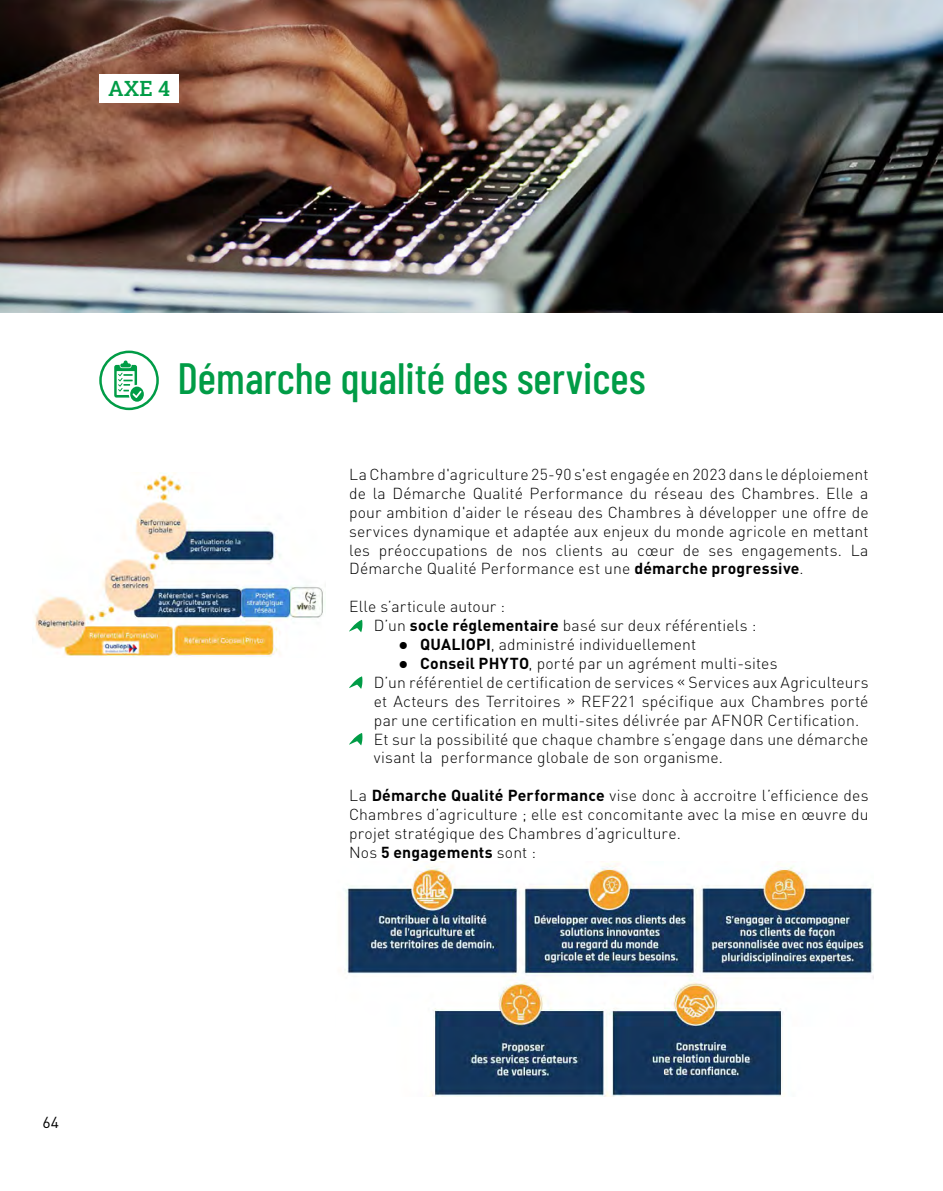
<style>
.page{position:relative;width:943px;height:1191px;background:#fff}
.page>*{position:absolute;margin:0;border:0;box-sizing:border-box;transform-origin:0 0}
.t1{font:500 43.75px "Barlow Condensed";color:#009c46}
.t2{font:21px "Roboto Slab";color:#009c46}
.t3{font:300 15.75px/18.9px "DIN Pro";letter-spacing:.01em;color:#000}
.t4{font:15.75px "DIN Pro";color:#000}
.s1{font-weight:700}
</style>
<div class="page">
<img style="left:0;top:0;width:943px;height:313px">
<div style="left:99px;top:74px;width:80px;height:29px;background:#fff"></div>
<img style="left:34px;top:473px;width:289px;height:184px">
<img style="left:345px;top:861px;width:528px;height:235px">
<svg style="left:349px;top:620px;width:13px;height:12px"></svg>
<svg style="left:349px;top:676px;width:13px;height:13px"></svg>
<svg style="left:349px;top:733px;width:13px;height:12px"></svg>
<svg style="left:99px;top:350px;width:60px;height:60px"></svg>
<h2 class="t2" style="left:108px;top:74px;width:63px">AXE 4</h2>
<p class="t4" style="left:42px;top:1109px;width:18px">64</p>
<h1 class="t1" style="left:177px;top:347px;width:469px">Démarche qualité des services</h1>
<p class="t3" style="left:349px;top:464px;width:521px;text-align:justify">La Chambre d'agriculture 25-90 s'est engagée en 2023 dans le déploiement de la Démarche Qualité Performance du réseau des Chambres. Elle a pour ambition d'aider le réseau des Chambres à développer une offre de services dynamique et adaptée aux enjeux du monde agricole en mettant les préoccupations de nos clients au cœur de ses engagements. La Démarche Qualité Performance est une <span class="s1">démarche progressive</span>.</p>
<p class="t3" style="left:374px;top:596px;width:384px;text-indent:-25px">Elle s’articule autour :<br>D’un <span class="s1">socle réglementaire</span> basé sur deux référentiels :</p>
<p class="t3" style="left:399px;top:634px;width:299px">● <span class="s1">QUALIOPI</span>, administré individuellement</p>
<p class="t3" style="left:374px;top:653px;width:496px;text-indent:25px">● <span class="s1">Conseil PHYTO</span>, porté par un agrément multi-sites<br>D’un référentiel de certification de services « Services aux Agriculteurs et Acteurs des Territoires » REF221 spécifique aux Chambres porté par une certification en multi-sites délivrée par AFNOR Certification.<br>Et sur la possibilité que chaque chambre s’engage dans une démarche visant la performance globale de son organisme.</p>
<p class="t3" style="left:349px;top:785px;width:521px">La <span class="s1">Démarche Qualité Performance</span> vise donc à accroitre l’efficience des Chambres d’agriculture ; elle est concomitante avec la mise en œuvre du projet stratégique des Chambres d’agriculture.<br>Nos <span class="s1">5 engagements</span> sont :</p>
</div>
